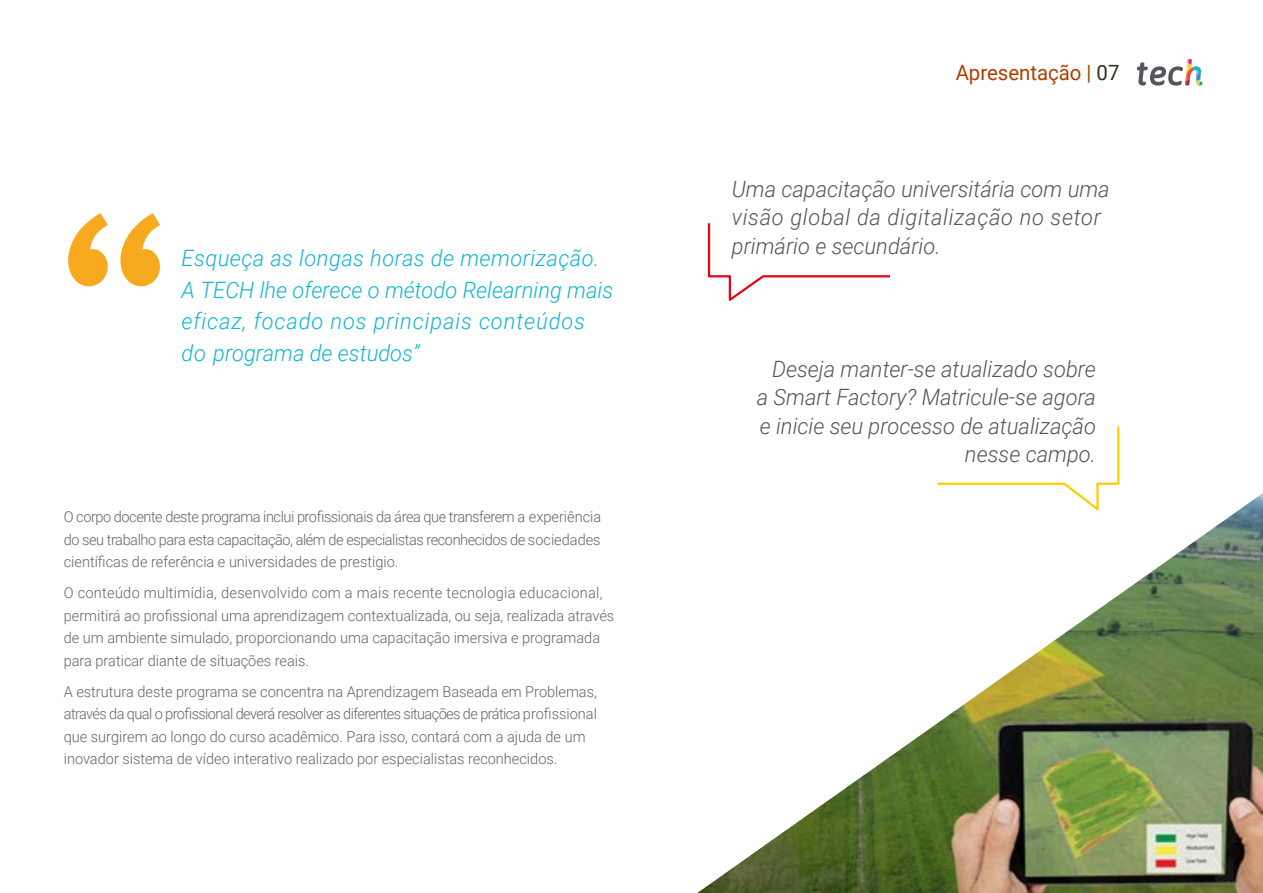
<style>
.page{position:relative;width:1263px;height:893px;background:#fff}
.page>*{position:absolute;margin:0;border:0;box-sizing:border-box;transform-origin:0 0}
.t1{font:italic 300 22.5px/28.5px "Roboto";color:#52555b;text-align:right}
.t2{font:italic 300 22.5px/31.5px "Roboto";letter-spacing:.02em;color:#0fb6cf}
.t3{font:21px "Roboto";color:#ae4000}
.t4{font:300 15px/22.5px "Roboto";color:#61646a}
.s1{color:#312e20}
</style>
<div class="page">
<svg style="left:68px;top:213px;width:92px;height:73px"></svg>
<img style="left:697px;top:493px;width:566px;height:400px">
<svg style="left:1137px;top:59px;width:65px;height:27px"></svg>
<svg style="left:935px;top:426px;width:185px;height:88px"></svg>
<svg style="left:707px;top:223px;width:183px;height:78px"></svg>
<h1 class="t2" style="left:182px;top:242px;width:433px">Esqueça as longas horas de memorização.<br>A TECH lhe oferece o método Relearning mais eficaz, focado nos principais conteúdos do programa de estudos”</h1>
<p class="t4" style="left:64px;top:505px;width:539px;text-align:justify">O corpo docente deste programa inclui profissionais da área que transferem a experiência do seu trabalho para esta capacitação, além de especialistas reconhecidos de sociedades científicas de referência e universidades de prestigio.</p>
<p class="t4" style="left:64px;top:581px;width:552px">O conteúdo multimídia, desenvolvido com a mais recente tecnologia educacional, permitirá ao profissional uma aprendizagem contextualizada, ou seja, realizada através de um ambiente simulado, proporcionando uma capacitação imersiva e programada para praticar diante de situações reais.</p>
<p class="t4" style="left:64px;top:679px;width:535px">A estrutura deste programa se concentra na Aprendizagem Baseada em Problemas, através da qual o profissional deverá resolver as diferentes situações de prática profissional que surgirem ao longo do curso acadêmico. Para isso, contará com a ajuda de um inovador sistema de vídeo interativo realizado por especialistas reconhecidos.</p>
<h2 class="t3" style="left:956px;top:57px;width:165px">Apresentação | <span class="s1">07</span></h2>
<h1 class="t1" style="left:732px;top:174px;width:379px;text-align:left">Uma capacitação universitária com uma visão global da digitalização no setor primário e secundário.</h1>
<h1 class="t1" style="left:757px;top:354px;width:341px">Deseja manter-se atualizado sobre a Smart Factory? Matricule-se agora e inicie seu processo de atualização nesse campo.</h1>
</div>
